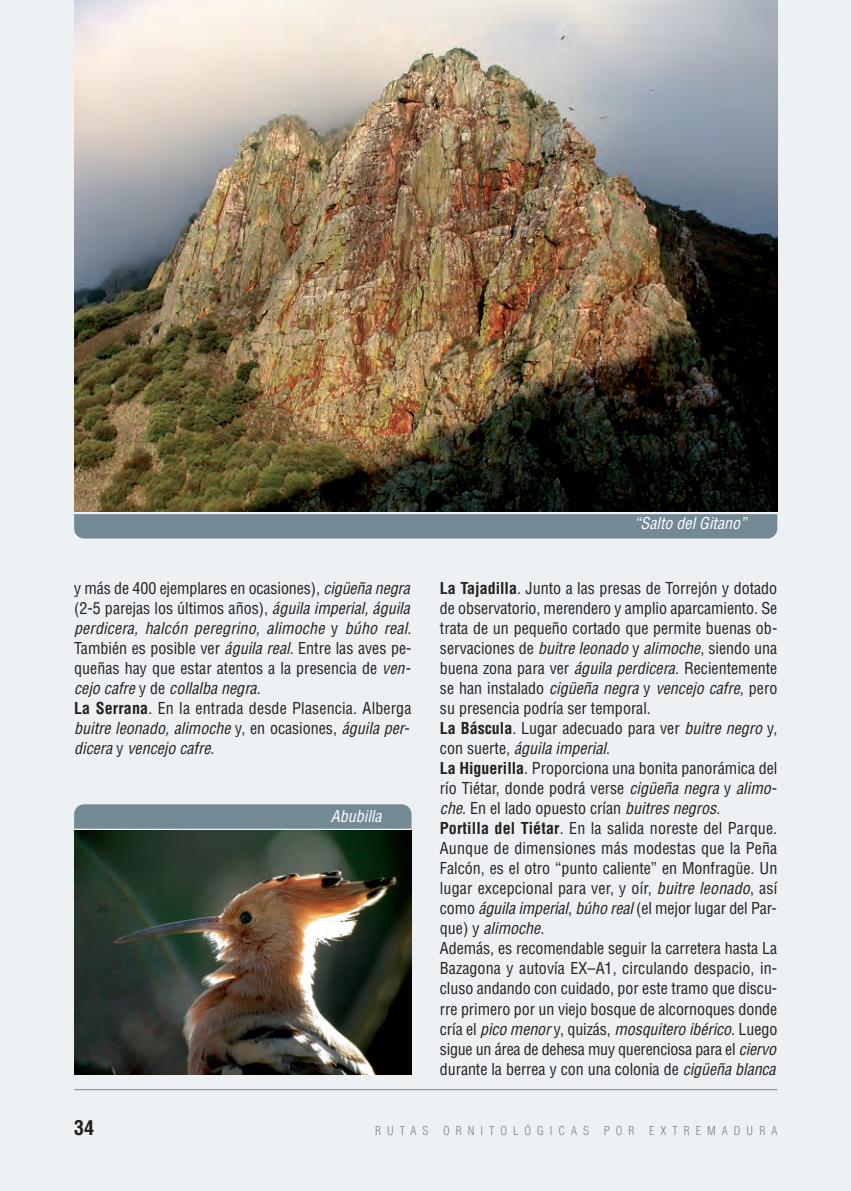
<style>
.page{position:relative;width:851px;height:1191px;background:#fff}
.page>*{position:absolute;margin:0;border:0;box-sizing:border-box;transform-origin:0 0}
.t1{font:700 condensed 20px "Helvetica";color:#231f20}
.t2{font:condensed 16px/20px "Helvetica";color:#231f20}
.t3{font:italic condensed 16px "Helvetica";color:#fff}
.t4{font:300 condensed 12px "Helvetica LT";letter-spacing:.5em;color:#808285}
.s1{font-style:italic}
.s2{font-weight:700}
</style>
<div class="page">
<div style="left:0;top:0;width:851px;height:1190px;background:#edf1f3"></div>
<hr style="left:74px;top:1088px;width:703px;height:1px;background:#738a95">
<img style="left:74px;top:830px;width:337px;height:244px">
<div style="left:74px;top:804px;width:337px;height:24px;background:#738a95"></div>
<img style="left:74px;top:0;width:703px;height:511px">
<div style="left:74px;top:514px;width:703px;height:24px;background:#738a95"></div>
<p class="t3" style="left:634px;top:516px;width:117px">“Salto delGitano”</p>
<p class="t2" style="left:74px;top:579px;width:340px">y más de 400 ejemplares en ocasiones), <span class="s1">cigüeña negra </span>(2-5 parejas los últimos años), <span class="s1">águila imperial, águila perdicera, halcón peregrino, alimoche</span> y <span class="s1">búho real</span>.<br>También es posible ver <span class="s1">águila real</span>. Entre las aves pe&shy;queñas hay que estar atentos a la presencia de <span class="s1">ven&shy;cejo cafre</span> y d e <span class="s1">collalba negra</span>.<br><span class="s2">La Serrana</span>. En la entrada desde Plasencia. Alberga <span class="s1">buitre leonado, alimoche</span> y, e n o c a s i o n e s , <span class="s1">águila per&shy;dicera</span> y <span class="s1">vencejo cafre</span>.</p>
<p class="t2" style="left:440px;top:579px;width:341px"><span class="s2">La Tajadilla</span>. Junto a las presas de Torrejón y dotado de observatorio, merendero y amplio aparcamiento. Se trata de un pequeño cortado que permite buenas ob&shy;servaciones de <span class="s1">buitre leonado</span> y <span class="s1">alimoche</span>, siendo una buena zona para ver <span class="s1">águila perdicera</span>. Recientemente s e h a n i n s t a l a d o <span class="s1">cigüeña negra</span> y <span class="s1">vencejo cafre</span>, p e r o su presencia podría ser temporal.<br><span class="s2">La Báscula</span>. Lugar adecuado para ver <span class="s1">buitre negro</span>y, c o n s u e rt e , <span class="s1">águila imperial</span>.<br><span class="s2">La Higuerilla</span>. Proporciona una bonita panorámica del río Tiétar, donde podrá verse <span class="s1">cigüeña negra</span> y <span class="s1">alimo&shy;che</span>. En el lado opuesto crían <span class="s1">buitres negros</span>.<br><span class="s2">Portilla del Tiétar</span>. En la salida noreste del Parque.<br>Aunque de dimensiones más modestas que la Peña Falcón, es el otro “punto caliente” en Monfragüe. Un lugar excepcional para ver, y oír, <span class="s1">buitre leonado</span>, así como <span class="s1">águila imperial</span>, <span class="s1">búho real</span> (el mejor lugar del Par&shy;q u e ) y <span class="s1">alimoche</span>.<br>Además, es recomendable seguir la carretera hasta La Bazagona y autovía EX–A1, circulando despacio, in&shy;cluso andando con cuidado, por este tramo que discu&shy;rre primero por un viejo bosque de alcornoques donde c r ía e l <span class="s1">pico menor</span> y, q u i z á s , <span class="s1">mosquitero ibérico</span>. L u e g o sigue un área de dehesa muy querenciosa para el <span class="s1">ciervo </span>durante la berrea y con una colonia de <span class="s1">cigüeñablanca</span></p>
<p class="t3" style="left:331px;top:809px;width:55px">Abubilla</p>
<p class="t1" style="left:74px;top:1119px;width:21px">34</p>
<p class="t4" style="left:375px;top:1125px;width:404px">RUTAS ORNITOLÓGICAS POR EXTREMADURA</p>
</div>
